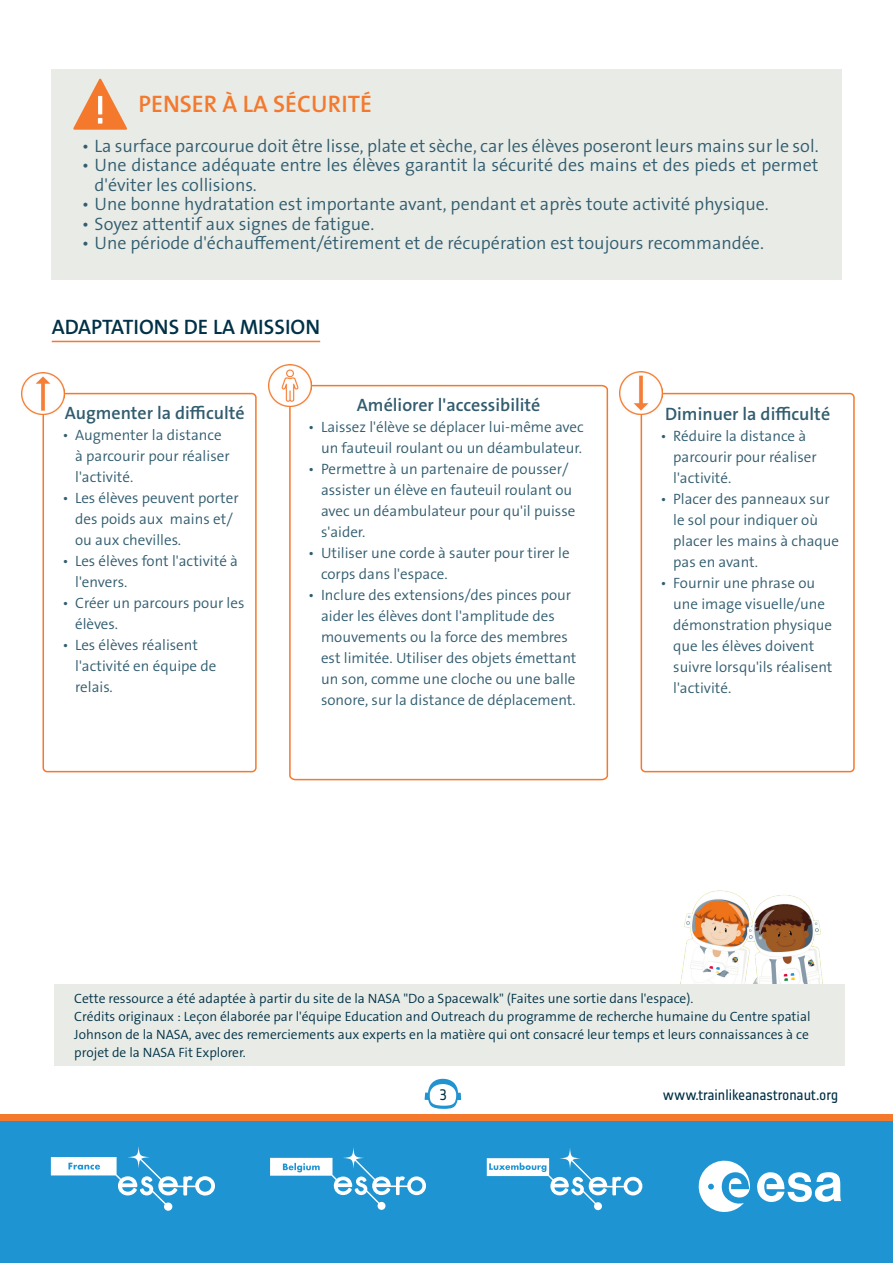
<style>
.page{position:relative;width:893px;height:1263px;background:#fff}
.page>*{position:absolute;margin:0;border:0;box-sizing:border-box;transform-origin:0 0}
.Body_text{font:600 24px "The Sans Os F";color:#f4792d}
.Title_underlined_orange{font:600 21px "The Sans Os F";color:#003146}
.t1{font:300 18px/19.5px "The Sans Os F";color:#325d6f}
.Body_text-2{font:600 18px "The Sans Os F";color:#325d6f}
.t2{font:300 15px/21px "The Sans Os F";color:#325d6f}
.t3{font:15px "Notes Esa";letter-spacing:-.005em;color:#003146}
.Body_text-3{font:300 13.5px/18px "The Sans Os F";color:#003146;text-align:justify}
</style>
<div class="page">
<div style="left:0;top:1120px;width:893px;height:143px;background:#1f94d2"></div>
<div style="left:0;top:1114px;width:893px;height:6px;background:#f4792d"></div>
<svg style="left:425px;top:1079px;width:36px;height:30px"></svg>
<svg style="left:757px;top:1172px;width:84px;height:30px"></svg>
<svg style="left:698px;top:1160px;width:52px;height:52px"></svg>
<svg style="left:51px;top:1146px;width:164px;height:65px"></svg>
<svg style="left:270px;top:1147px;width:156px;height:63px"></svg>
<svg style="left:487px;top:1148px;width:155px;height:62px"></svg>
<div style="left:51px;top:69px;width:791px;height:211px;background:#e8ebe6"></div>
<svg style="left:73px;top:78px;width:54px;height:52px"></svg>
<img style="left:680px;top:890px;width:144px;height:95px">
<hr style="left:52px;top:341px;width:268px;height:1px;background:#f4792d">
<div style="left:54px;top:985px;width:790px;height:81px;background:#e8ebe6"></div>
<div style="left:641px;top:393px;width:214px;height:379px;border:2px solid #f4792d;border-radius:4px"></div>
<img style="left:620px;top:372px;width:42px;height:42px">
<svg style="left:289px;top:384px;width:320px;height:397px"></svg>
<img style="left:269px;top:364px;width:42px;height:43px">
<div style="left:43px;top:393px;width:214px;height:379px;border:2px solid #f4792d;border-radius:4px"></div>
<img style="left:22px;top:372px;width:42px;height:43px">
<p class="Body_text" style="left:138px;top:88px;width:235px">PENSER À LA SÉCURITÉ</p>
<p class="t1" style="left:82px;top:136px;width:738px">• La surface parcourue doit être lisse, plate et sèche, car les élèves poseront leurs mains sur le sol.</p>
<p class="t1" style="left:95px;top:155px;width:725px;text-indent:-13px">• Une distance adéquate entre les élèves garantit la sécurité des mains et des pieds et permet d'éviter les collisions.</p>
<p class="t1" style="left:82px;top:194px;width:688px">• Une bonne hydratation est importante avant, pendant et après toute activité physique.</p>
<p class="t1" style="left:82px;top:214px;width:294px">• Soyez attentif aux signes de fatigue.</p>
<p class="t1" style="left:82px;top:233px;width:684px">• Une période d'échauffement/étirement et de récupération est toujours recommandée.</p>
<p class="Title_underlined_orange" style="left:52px;top:313px;width:270px">ADAPTATIONS DE LA MISSION</p>
<p class="Body_text-2" style="left:65px;top:401px;width:182px">Augmenter la difficulté</p>
<p class="t2" style="left:75px;top:424px;width:156px;text-indent:-13px">• Augmenter la distance à parcourir pour réaliser l'activité.</p>
<p class="t2" style="left:75px;top:487px;width:165px;text-indent:-13px">• Les élèves peuvent porter des poids aux mains et/ ou aux chevilles.</p>
<p class="t2" style="left:75px;top:550px;width:164px;text-indent:-13px">• Les élèves font l'activité à l'envers.</p>
<p class="t2" style="left:75px;top:592px;width:171px;text-indent:-13px">• Créer un parcours pour les élèves.</p>
<p class="t2" style="left:75px;top:634px;width:143px;text-indent:-13px">• Les élèves réalisent l'activité en équipe de relais.</p>
<p class="Body_text-2" style="left:357px;top:393px;width:185px">Améliorer l'accessibilité</p>
<p class="t2" style="left:308px;top:416px;width:277px;text-align:right">• Laissez l'élève se déplacer lui-même avec un fauteuil roulant ou un déambulateur.</p>
<p class="t2" style="left:321px;top:458px;width:256px;text-indent:-13px">• Permettre à un partenaire de pousser/ assister un élève en fauteuil roulant ou avec un déambulateur pour qu'il puisse s'aider.</p>
<p class="t2" style="left:321px;top:542px;width:250px;text-indent:-13px">• Utiliser une corde à sauter pour tirer le corps dans l'espace.</p>
<p class="t2" style="left:321px;top:584px;width:257px;text-indent:-13px">• Inclure des extensions/des pinces pour aider les élèves dont l'amplitude des mouvements ou la force des membres est limitée. Utiliser des objets émettant un son, comme une cloche ou une balle sonore, sur la distance de déplacement.</p>
<p class="Body_text-2" style="left:665px;top:402px;width:167px">Diminuer la difficulté</p>
<p class="t2" style="left:673px;top:425px;width:145px;text-indent:-13px">• Réduire la distance à parcourir pour réaliser l'activité.</p>
<p class="t2" style="left:673px;top:488px;width:167px;text-indent:-13px">• Placer des panneaux sur le sol pour indiquer où placer les mains à chaque pas en avant.</p>
<p class="t2" style="left:673px;top:572px;width:161px;text-indent:-13px">• Fournir une phrase ou une image visuelle/une démonstration physique que les élèves doivent suivre lorsqu'ils réalisent l'activité.</p>
<p class="Body_text-3" style="left:74px;top:989px;width:621px">Cette ressource a été adaptée à partir du site de la NASA "Do a Spacewalk" (Faites une sortie dans l'espace).</p>
<p class="Body_text-3" style="left:74px;top:1007px;width:738px">Crédits originaux : Leçon élaborée par l'équipe Education and Outreach du programme de recherche humaine du Centre spatial Johnson de la NASA, avec des remerciements aux experts en la matière qui ont consacré leur temps et leurs connaissances à ce projet de la NASA Fit Explorer.</p>
<p class="t3" style="left:440px;top:1086px;width:9px">3</p>
<p class="t3" style="left:663px;top:1086px;width:177px">www.trainlikeanastronaut.org</p>
</div>
